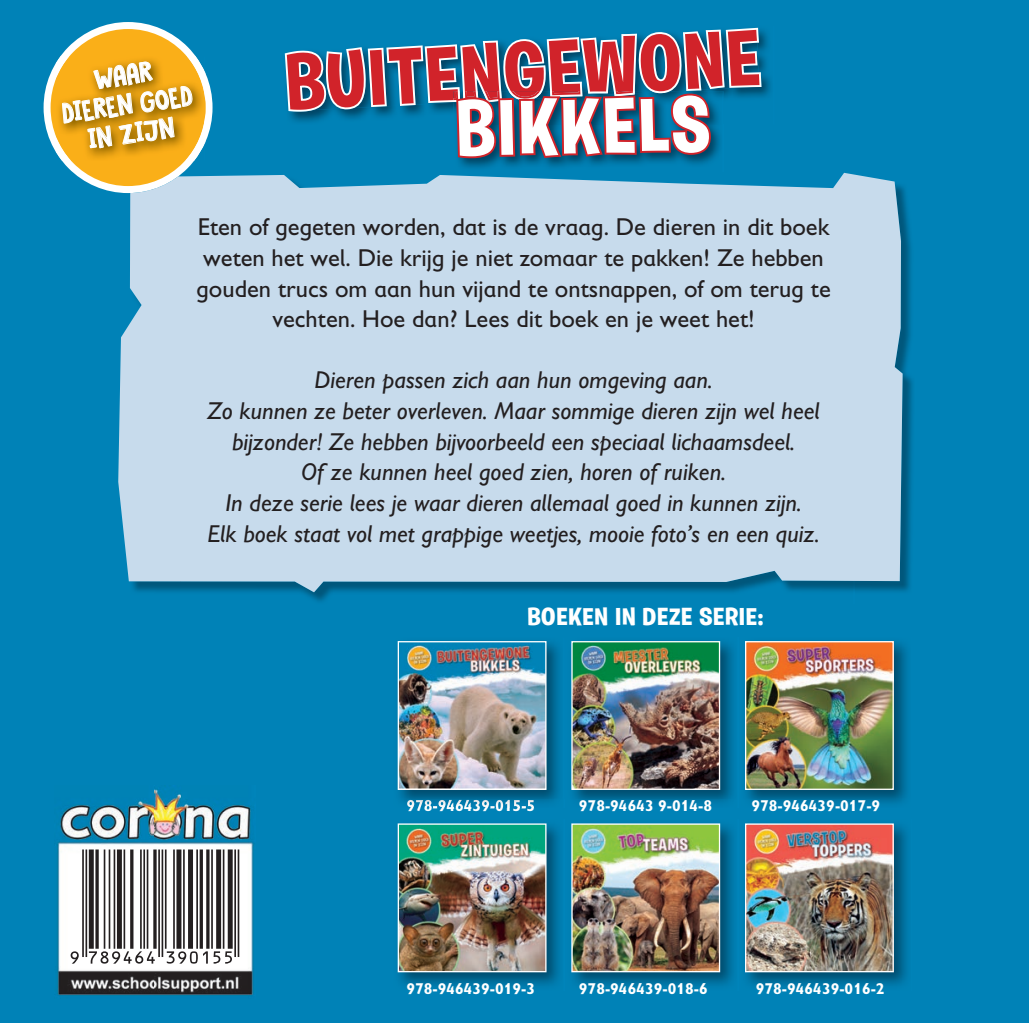
<style>
.page{position:relative;width:1029px;height:1023px;background:#0082b7}
.page>*{position:absolute;margin:0;border:0;box-sizing:border-box;transform-origin:0 0}
.t1{font:700 78.58px "Burbank Big";color:#d1232a;scale:.91 1}
.t2{font:700 78.58px "Burbank Big";color:#fff;scale:.91 1}
.t3{font:italic 24.5px/30.6px "Gill Sans Infant Std";color:#231f20;text-align:center}
.t4{font:24.5px/30.6px "Gill Sans Infant Std";color:#231f20;text-align:center}
.t5{font:24.5px/29.4px "DK Hobgoblin";color:#fff;text-align:center}
.t6{font:700 24.5px "Burbank Big";letter-spacing:.03em;color:#fff}
.t7{font:700 15.75px "Gill Sans Infant Std";color:#fff}
</style>
<div class="page">
<img style="left:573px;top:641px;width:161px;height:162px">
<img style="left:573px;top:643px;width:145px;height:145px">
<div style="left:571px;top:641px;width:149px;height:149px;border:1px solid #fff"></div>
<img style="left:747px;top:643px;width:145px;height:145px">
<div style="left:745px;top:641px;width:149px;height:149px;border:1px solid #fff"></div>
<img style="left:397px;top:823px;width:163px;height:163px">
<img style="left:400px;top:825px;width:144px;height:145px">
<div style="left:398px;top:823px;width:148px;height:149px;border:1px solid #fff"></div>
<img style="left:571px;top:823px;width:163px;height:163px">
<img style="left:573px;top:825px;width:145px;height:145px">
<div style="left:571px;top:823px;width:149px;height:149px;border:1px solid #fff"></div>
<img style="left:745px;top:825px;width:162px;height:161px">
<img style="left:747px;top:825px;width:145px;height:145px">
<div style="left:745px;top:823px;width:149px;height:149px;border:1px solid #fff"></div>
<img style="left:397px;top:641px;width:163px;height:162px">
<img style="left:407px;top:800px;width:153px;height:7px">
<img style="left:400px;top:643px;width:144px;height:145px">
<div style="left:398px;top:641px;width:148px;height:149px;border:1px solid #fff"></div>
<img style="left:57px;top:789px;width:197px;height:207px">
<img style="left:902px;top:235px;width:11px;height:357px">
<img style="left:301px;top:592px;width:32px;height:9px">
<svg style="left:118px;top:173px;width:784px;height:419px;background:#b4d1e4"></svg>
<svg style="left:71px;top:849px;width:168px;height:114px;background:#a1a0a0"></svg>
<svg style="left:44px;top:22px;width:169px;height:171px"></svg>
<img style="left:284px;top:30px;width:487px;height:67px">
<svg style="left:285px;top:27px;width:476px;height:535px;background:#9dbfd6"></svg>
<p class="t5" style="left:56px;top:69px;width:133px;rotate:-8deg">WAAR<br>DIEREN GOED<br>IN ZIJN</p>
<h1 class="t1" style="left:283px;top:35px;width:523px;rotate:-3deg">BUITENGEWONE</h1>
<h1 class="t2" style="left:455px;top:81px;width:280px;rotate:-1deg">BIKKELS</h1>
<p class="t4" style="left:196px;top:212px;width:636px">Eten of gegeten worden, dat is de vraag. De dieren in dit boek weten het wel. Die krijg je niet zomaar te pakken! Ze hebben gouden trucs om aan hun vijand te ontsnappen, of om terug te vechten. Hoe dan? Lees dit boek en je weet het!</p>
<p class="t3" style="left:207px;top:365px;width:614px">Dieren passen zich aan hun omgeving aan.<br>Zo kunnen ze beter overleven. Maar sommige dieren zijn wel heel bijzonder! Ze hebben bijvoorbeeld een speciaal lichaamsdeel.<br>Of ze kunnen heel goed zien, horen of ruiken.<br>In deze serie lees je waar dieren allemaal goed in kunnen zijn.<br>Elk boek staat vol met grappige weetjes, mooie foto’s en een quiz.</p>
<p class="t6" style="left:527px;top:601px;width:237px">BOEKEN IN DEZE SERIE:</p>
<p class="t7" style="left:406px;top:796px;width:130px">978-946439-015-5</p>
<p class="t7" style="left:579px;top:796px;width:135px">978-94643 9-014-8</p>
<p class="t7" style="left:751px;top:796px;width:130px">978-946439-017-9</p>
<p class="t7" style="left:406px;top:979px;width:130px">978-946439-019-3</p>
<p class="t7" style="left:579px;top:979px;width:130px">978-946439-018-6</p>
<p class="t7" style="left:756px;top:979px;width:130px">978-946439-016-2</p>
</div>
